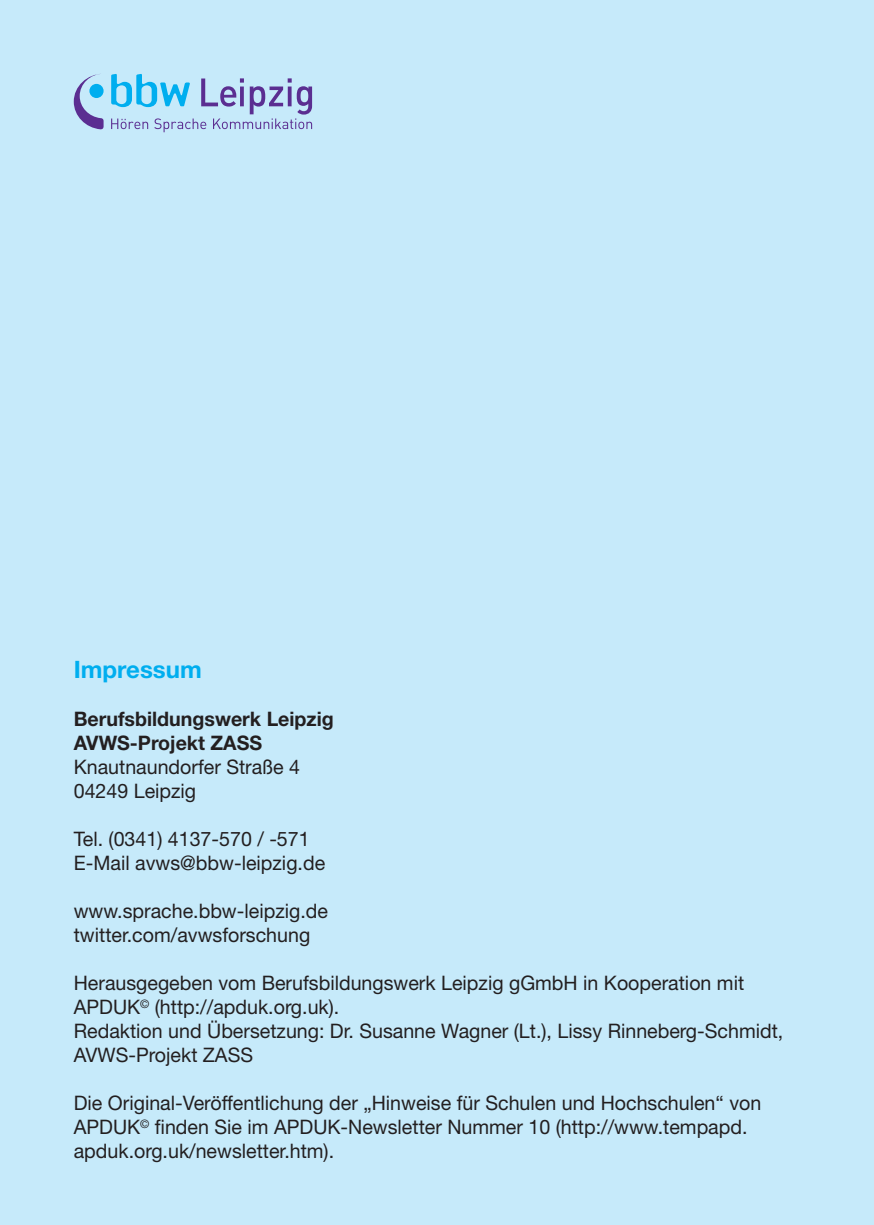
<style>
.page{position:relative;width:874px;height:1225px;background:#fff}
.page>*{position:absolute;margin:0;border:0;box-sizing:border-box;transform-origin:0 0}
.t1{font:700 24px "Helvetica Neue LT Std";color:#00aeef}
.t2{font:20px/24px "Helvetica Neue LT Std";color:#231f20}
.t3{font:700 20px/24px "Helvetica Neue LT Std";color:#231f20}
</style>
<div class="page">
<div style="left:0;top:0;width:873px;height:1225px;background:#c6eafa"></div>
<svg style="left:111px;top:74px;width:201px;height:58px"></svg>
<svg style="left:74px;top:74px;width:29px;height:55px"></svg>
<div style="left:89px;top:84px;width:14px;height:14px;background:#00aeef;border-radius:50%"></div>
<p class="t1" style="left:74px;top:655px;width:129px">Impressum</p>
<p class="t3" style="left:74px;top:706px;width:261px">Berufsbildungswerk Leipzig<br>AVWS-Projekt ZASS</p>
<p class="t2" style="left:74px;top:755px;width:228px">Knautnaundorfer Straße 4<br>04249 Leipzig</p>
<p class="t2" style="left:74px;top:827px;width:253px">Tel. (0341) 4137-570 / -571<br>E-Mail avws@bbw-leipzig.de</p>
<p class="t2" style="left:74px;top:899px;width:255px">www.sprache.bbw-leipzig.de twitter.com/avwsforschung</p>
<p class="t2" style="left:74px;top:971px;width:710px">Herausgegeben vom Berufsbildungswerk Leipzig gGmbH in Kooperation mit APDUK<sup>©</sup> (http://apduk.org.uk).<br>Redaktion und Übersetzung: Dr. Susanne Wagner (Lt.), Lissy Rinneberg-Schmidt, AVWS-Projekt ZASS</p>
<p class="t2" style="left:74px;top:1091px;width:688px">Die Original-Veröffentlichung der „Hinweise für Schulen und Hochschulen“ von<br>APDUK<sup>©</sup> finden Sie im APDUK-Newsletter Nummer 10 (http://www.tempapd. apduk.org.uk/newsletter.htm).</p>
</div>
